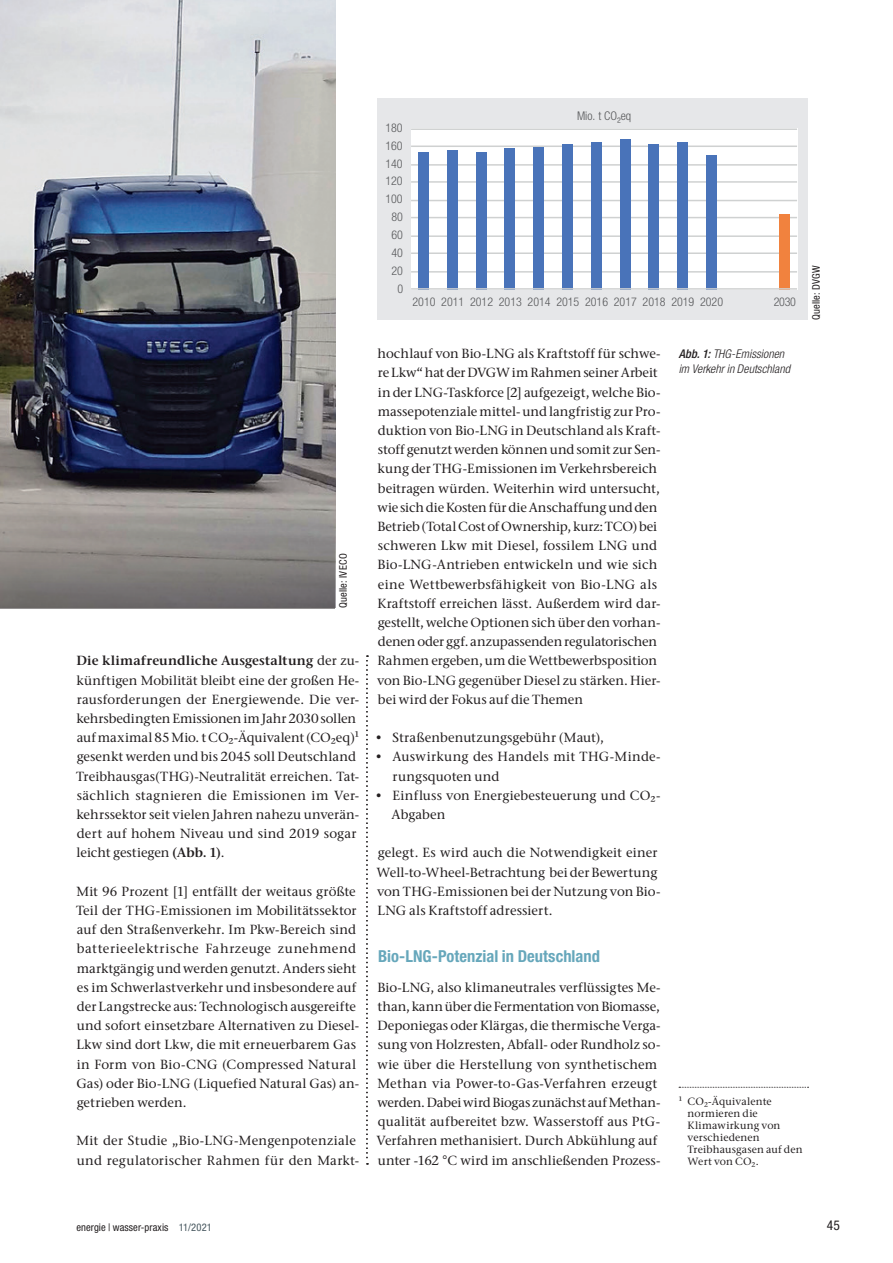
<style>
.page{position:relative;width:893px;height:1263px;background:#fff}
.page>*{position:absolute;margin:0;border:0;box-sizing:border-box;transform-origin:0 0}
.t1{font:700 condensed 16.5px "Helvetica Neue LT Std";color:#66a7bb}
.t2{font:condensed 13.5px "Helvetica Neue LT Std";color:#231f20}
.t3{font:500 13.2px/19.2px "Stone Serif ITC Pro";letter-spacing:.005em;color:#231f20}
.t4{font:300 condensed 12px "Helvetica Neue LT Std";color:#57585a}
.t5{font:italic 300 condensed 12px/15px "Helvetica Neue LT Std";letter-spacing:.005em;color:#231f20}
.t6{font:500 10.5px/12px "Stone Serif ITC Pro";letter-spacing:.015em;color:#231f20}
.t7{font:condensed 10.5px "Helvetica Neue LT Std";letter-spacing:.01em;color:#231f20}
.s1{font-weight:600}
.s2{font-weight:500}
.s3{color:#45555d}
</style>
<div class="page">
<img style="left:0;top:0;width:335px;height:512px">
<svg style="left:366px;top:655px;width:2px;height:509px"></svg>
<div style="left:378px;top:98px;width:430px;height:222px;background:#e6e7e9"></div>
<div style="left:411px;top:128px;width:386px;height:162px;background:#fff"></div>
<hr style="left:411px;top:271px;width:386px;height:2px;background:#cfd1d1">
<hr style="left:411px;top:252px;width:386px;height:2px;background:#cfd1d1">
<hr style="left:411px;top:235px;width:386px;height:2px;background:#cfd1d1">
<hr style="left:411px;top:217px;width:386px;height:1px;background:#cfd1d1">
<hr style="left:411px;top:200px;width:386px;height:1px;background:#cfd1d1">
<hr style="left:411px;top:181px;width:386px;height:2px;background:#cfd1d1">
<hr style="left:411px;top:164px;width:386px;height:2px;background:#cfd1d1">
<hr style="left:411px;top:146px;width:386px;height:1px;background:#cfd1d1">
<hr style="left:411px;top:128px;width:386px;height:2px;background:#cfd1d1">
<div style="left:779px;top:214px;width:11px;height:76px;background:#f1823e"></div>
<div style="left:706px;top:155px;width:11px;height:135px;background:#4973b9"></div>
<div style="left:677px;top:142px;width:11px;height:148px;background:#4973b9"></div>
<div style="left:649px;top:144px;width:10px;height:146px;background:#4973b9"></div>
<div style="left:620px;top:139px;width:10px;height:151px;background:#4973b9"></div>
<div style="left:591px;top:142px;width:11px;height:148px;background:#4973b9"></div>
<div style="left:562px;top:144px;width:11px;height:146px;background:#4973b9"></div>
<div style="left:533px;top:147px;width:11px;height:143px;background:#4973b9"></div>
<div style="left:505px;top:149px;width:10px;height:141px;background:#4973b9"></div>
<div style="left:476px;top:152px;width:10px;height:138px;background:#4973b9"></div>
<div style="left:447px;top:150px;width:11px;height:140px;background:#4973b9"></div>
<div style="left:418px;top:152px;width:11px;height:138px;background:#4973b9"></div>
<hr style="left:411px;top:288px;width:386px;height:2px;background:#cfd1d1">
<svg style="left:679px;top:1087px;width:129px;height:1px"></svg>
<div style="left:0;top:512px;width:335px;height:96px;background:linear-gradient(to bottom,#a39f9a,#6b6868)"></div>
<p class="t7" style="left:337px;top:608px;width:56px;rotate:-90deg">Quelle: IVECO</p>
<p class="t3" style="left:76px;top:651px;width:285px"><span class="s1">Die klimafreundliche Ausgestaltung</span> der zu&shy;künftigen Mobilität bleibt eine der großen He&shy;rausforderungen der Energiewende. Die ver&shy;kehrsbedingten Emissionen im Jahr 2030 sollen auf maximal 85 Mio. t CO2-Äquivalent (CO2eq)1 gesenkt werden und bis 2045 soll Deutschland Treibhausgas(THG)-Neutralität erreichen. Tat&shy;sächlich stagnieren die Emissionen im Ver&shy;kehrssektor seit vielen Jahren nahezu unverän&shy;dert auf hohem Niveau und sind 2019 sogar leicht gestiegen <span class="s1">(Abb. 1)</span>.</p>
<p class="t3" style="left:76px;top:882px;width:285px">Mit 96 Prozent [1] entfällt der weitaus größte Teil der THG-Emissionen im Mobilitätssektor auf den Straßenverkehr. Im Pkw-Bereich sind batterieelektrische Fahrzeuge zunehmend marktgängig und werden genutzt. Anders sieht es im Schwerlastverkehr und insbesondere auf der Langstrecke aus: Technologisch ausgereifte und sofort einsetzbare Alternativen zu Diesel-Lkw sind dort Lkw, die mit erneuerbarem Gas in Form von Bio-CNG (Compressed Natural Gas) oder Bio-LNG (Liquefied Natural Gas) an&shy;getrieben werden.</p>
<p class="t3" style="left:76px;top:1131px;width:284px">Mit der Studie „Bio-LNG-Mengenpotenziale und regulatorischer Rahmen für den Markt-</p>
<p class="t4" style="left:385px;top:121px;width:19px">180</p>
<p class="t4" style="left:385px;top:139px;width:19px">160</p>
<p class="t4" style="left:385px;top:156px;width:19px">140</p>
<p class="t4" style="left:385px;top:174px;width:19px">120</p>
<p class="t4" style="left:385px;top:192px;width:19px">100</p>
<p class="t4" style="left:391px;top:210px;width:13px">80</p>
<p class="t4" style="left:391px;top:228px;width:13px">60</p>
<p class="t4" style="left:391px;top:246px;width:13px">40</p>
<p class="t4" style="left:391px;top:264px;width:13px">20</p>
<p class="t4" style="left:397px;top:281px;width:7px">0</p>
<p class="t4" style="left:577px;top:109px;width:56px">Mio. t CO eq</p>
<p class="t4" style="left:617px;top:115px;width:5px">2</p>
<p class="t4" style="left:413px;top:295px;width:312px">2010 2011 2012 2013 2014 2015 2016 2017 2018 2019 2020</p>
<p class="t4" style="left:774px;top:295px;width:24px">2030</p>
<p class="t7" style="left:810px;top:320px;width:56px;rotate:-90deg">Quelle: DVGW</p>
<p class="t3" style="left:377px;top:344px;width:285px">hochlauf von Bio-LNG als Kraftstoff für schwe&shy;re Lkw“ hat der DVGW im Rahmen seiner Arbeit in der LNG-Taskforce [2] aufgezeigt, welche Bio&shy;massepotenziale mittel- und langfristig zur Pro&shy;duktion von Bio-LNG in Deutschland als Kraft&shy;stoff genutzt werden können und somit zur Sen&shy;kung der THG-Emissionen im Verkehrsbereich beitragen würden. Weiterhin wird untersucht, wie sich die Kosten für die Anschaffung und den Betrieb (Total Cost of Ownership, kurz: TCO) bei schweren Lkw mit Diesel, fossilem LNG und Bio-LNG-Antrieben entwickeln und wie sich eine Wettbewerbsfähigkeit von Bio-LNG als Kraftstoff erreichen lässt. Außerdem wird dar&shy;gestellt, welche Optionen sich über den vorhan&shy;denen oder ggf. anzupassenden regulatorischen Rahmen ergeben, um die Wettbewerbsposition von Bio-LNG gegenüber Diesel zu stärken. Hier&shy;bei wird der Fokus auf die Themen</p>
<p class="t3" style="left:375px;top:728px;width:230px">• Straßenbenutzungsgebühr (Maut),</p>
<p class="t3" style="left:393px;top:747px;width:269px;text-indent:-17px">• Auswirkung des Handels mit THG-Minde&shy;rungsquoten und</p>
<p class="t3" style="left:391px;top:786px;width:270px;text-indent:-16px">• Einfluss von Energiebesteuerung und CO2-<br>Abgaben</p>
<p class="t3" style="left:377px;top:843px;width:285px">gelegt. Es wird auch die Notwendigkeit einer Well-to-Wheel-Betrachtung bei der Bewertung von THG-Emissionen bei der Nutzung von Bio-LNG als Kraftstoff adressiert.</p>
<p class="t1" style="left:378px;top:946px;width:223px">Bio-LNG-Potenzial in Deutschland</p>
<p class="t3" style="left:376px;top:978px;width:285px">Bio-LNG, also klimaneutrales verflüssigtes Me&shy;than, kann über die Fermentation von Biomasse, Deponiegas oder Klärgas, die thermische Verga&shy;sung von Holzresten, Abfall- oder Rundholz so&shy;wie über die Herstellung von synthetischem Methan via Power-to-Gas-Verfahren erzeugt werden. Dabei wird Biogas zunächst auf Methan&shy;qualität aufbereitet bzw. Wasserstoff aus PtG-Verfahren methanisiert. Durch Abkühlung auf unter -162 °C wird im anschließenden Prozess-</p>
<p class="t5" style="left:679px;top:347px;width:113px"><span class="s2">Abb. 1:</span> THG-Emissionen im Verkehr in Deutschland</p>
<p class="t6" style="left:688px;top:1095px;width:117px;text-indent:-9px">1 CO<sub>2</sub>-Äquivalente normieren die<br>Klimawirkung von verschiedenen<br>Treibhausgasen auf den<br>Wert von CO<sub>2</sub>.</p>
<p class="t7" style="left:77px;top:1221px;width:137px">energie | wasser-praxis <span class="s3">11/2021</span></p>
<p class="t2" style="left:827px;top:1218px;width:14px">45</p>
</div>
